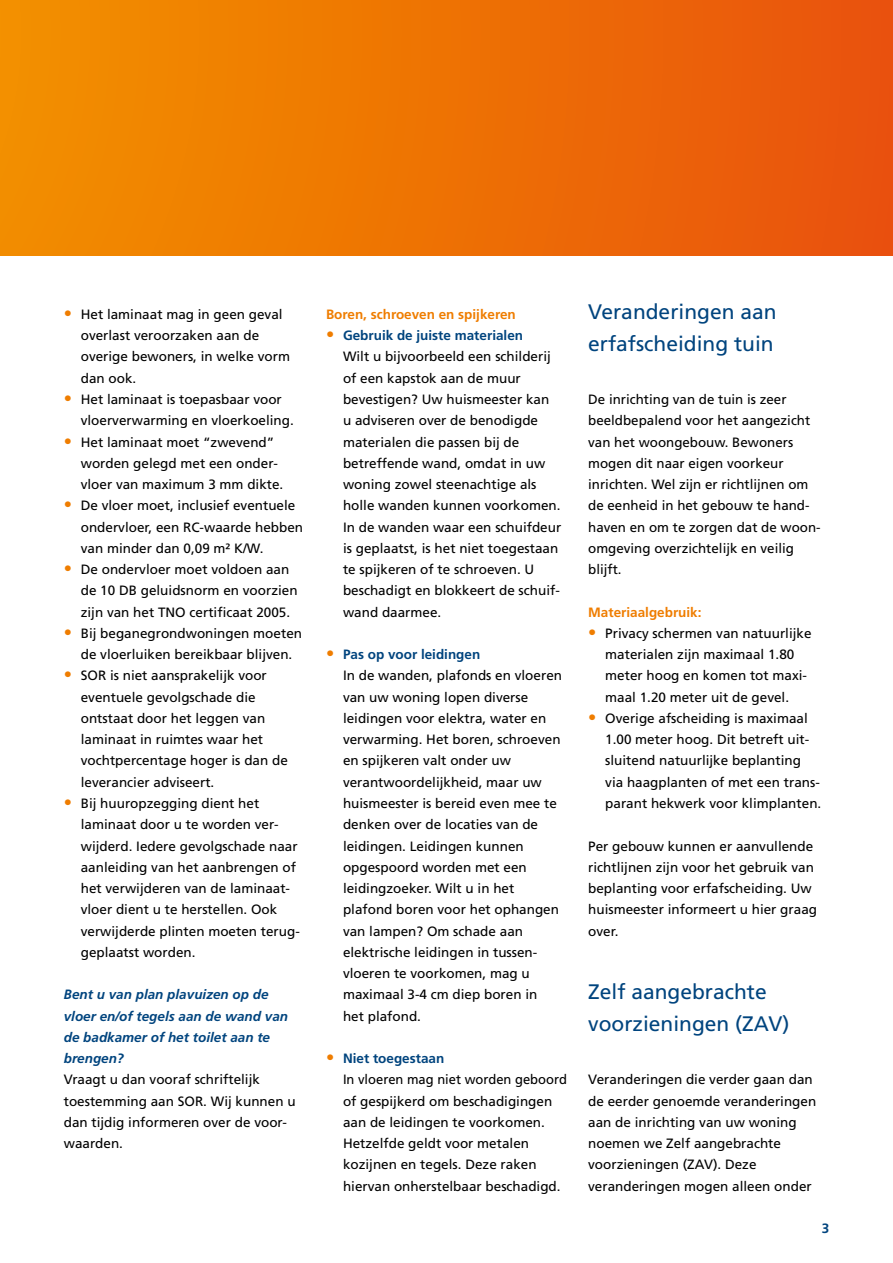
<style>
.page{position:relative;width:893px;height:1263px;background:#fff}
.page>*{position:absolute;margin:0;border:0;box-sizing:border-box;transform-origin:0 0}
.t1{font:21px/32px "Frutiger LT Std";color:#00447e}
.t2{font:13.5px/21.3px "Frutiger LT Std";color:#000}
.t3{font:13.5px/21.3px "Frutiger LT Std";color:#000;scale:.96 1}
.t4{font:italic 700 13.5px/21.3px "Frutiger LT Std";color:#00447e}
.t5{font:700 13.5px "Frutiger LT Std";color:#ef7d00}
.t6{font:700 13.5px "Frutiger LT Std";color:#00447e}
.s1{font-size:16.5px;color:#ef7d00}
.s2{font-weight:700;color:#00447e}
</style>
<div class="page">
<div style="left:0;top:0;width:893px;height:255px;background:linear-gradient(to right,#f29100,#e9520d)"></div>
<p class="t2" style="left:81px;top:304px;width:211px;text-indent:-17px"><span class="s1">•</span> Het laminaat mag in geen geval overlast veroorzaken aan de overige bewoners, in welke vorm dan ook.</p>
<p class="t2" style="left:81px;top:389px;width:215px;text-indent:-17px"><span class="s1">•</span> Het laminaat is toepasbaar voor vloerverwarming en vloerkoeling.</p>
<p class="t2" style="left:81px;top:431px;width:204px;text-indent:-17px"><span class="s1">•</span> Het laminaat moet “zwevend” worden gelegd met een onder&shy;vloer van maximum 3 mm dikte.</p>
<p class="t2" style="left:81px;top:495px;width:224px;text-indent:-17px"><span class="s1">•</span> De vloer moet, inclusief eventuele ondervloer, een RC-waarde hebben van minder dan 0,09 m² K/W.</p>
<p class="t2" style="left:81px;top:559px;width:218px;text-indent:-17px"><span class="s1">•</span> De ondervloer moet voldoen aan de 10 DB geluidsnorm en voorzien zijn van het TNO certificaat 2005.</p>
<p class="t2" style="left:64px;top:623px;width:240px;text-align:center"><span class="s1">•</span> Bij beganegrondwoningen moeten de vloerluiken bereikbaar blijven.</p>
<p class="t2" style="left:81px;top:665px;width:209px;text-indent:-17px"><span class="s1">•</span> SOR is niet aansprakelijk voor eventuele gevolgschade die ontstaat door het leggen van laminaat in ruimtes waar het vochtpercentage hoger is dan de leverancier adviseert.</p>
<p class="t2" style="left:81px;top:793px;width:220px;text-indent:-17px"><span class="s1">•</span> Bij huuropzegging dient het laminaat door u te worden ver&shy;wijderd. Iedere gevolgschade naar aanleiding van het aanbrengen of het verwijderen van de laminaat&shy;vloer dient u te herstellen. Ook verwijderde plinten moeten terug&shy;geplaatst worden.</p>
<p class="t4" style="left:64px;top:984px;width:226px">Bent u van plan plavuizen op de vloer en/of tegels aan de wand van de badkamer of het toilet aan te brengen?</p>
<p class="t2" style="left:64px;top:1069px;width:233px">Vraagt u dan vooraf schriftelijk toestemming aan SOR. Wij kunnen u dan tijdig informeren over de voor&shy;waarden.</p>
<p class="t5" style="left:326px;top:306px;width:191px">Boren, schroeven en spijkeren</p>
<p class="t2" style="left:343px;top:325px;width:220px;text-indent:-17px"><span class="s1">•</span> <span class="s2">Gebruik de juiste materialen<br></span>Wilt u bijvoorbeeld een schilderij of een kapstok aan de muur bevestigen? Uw huismeester kan<br>u adviseren over de benodigde materialen die passen bij de betreffende wand, omdat in uw woning zowel steenachtige als holle wanden kunnen voorkomen.<br>In de wanden waar een schuifdeur is geplaatst, is het niet toegestaan te spijkeren of te schroeven. U beschadigt en blokkeert de schuif&shy;wand daarmee.</p>
<p class="t2" style="left:343px;top:644px;width:221px;text-indent:-17px"><span class="s1">•</span> <span class="s2">Pas op voor leidingen<br></span>In de wanden, plafonds en vloeren van uw woning lopen diverse leidingen voor elektra, water en verwarming. Het boren, schroeven en spijkeren valt onder uw verantwoordelijkheid, maar uw huismeester is bereid even mee te denken over de locaties van de leidingen. Leidingen kunnen opgespoord worden met een leidingzoeker. Wilt u in het plafond boren voor het ophangen van lampen? Om schade aan elektrische leidingen in tussen&shy;vloeren te voorkomen, mag u maximaal 3-4 cm diep boren in<br>het plafond.</p>
<p class="t3" style="left:343px;top:1048px;width:235px;text-indent:-17px"><span class="s1">•</span> <span class="s2">Niet toegestaan<br></span>In vloeren mag niet worden geboord of gespijkerd om beschadigingen aan de leidingen te voorkomen.<br>Hetzelfde geldt voor metalen kozijnen en tegels. Deze raken hiervan onherstelbaar beschadigd.</p>
<h1 class="t1" style="left:588px;top:296px;width:190px">Veranderingen aan erfafscheiding tuin</h1>
<p class="t2" style="left:588px;top:389px;width:233px">De inrichting van de tuin is zeer beeldbepalend voor het aangezicht van het woongebouw. Bewoners mogen dit naar eigen voorkeur inrichten. Wel zijn er richtlijnen om de eenheid in het gebouw te hand&shy;haven en om te zorgen dat de woon&shy;omgeving overzichtelijk en veilig blijft.</p>
<p class="t5" style="left:588px;top:604px;width:115px">Materiaalgebruik:</p>
<p class="t2" style="left:605px;top:623px;width:208px;text-indent:-17px"><span class="s1">•</span> Privacy schermen van natuurlijke materialen zijn maximaal 1.80 meter hoog en komen tot maxi&shy;maal 1.20 meter uit de gevel.</p>
<p class="t2" style="left:605px;top:708px;width:218px;text-indent:-17px"><span class="s1">•</span> Overige afscheiding is maximaal 1.00 meter hoog. Dit betreft uit&shy;sluitend natuurlijke beplanting via haagplanten of met een trans&shy;parant hekwerk voor klimplanten.</p>
<p class="t2" style="left:588px;top:835px;width:230px">Per gebouw kunnen er aanvullende richtlijnen zijn voor het gebruik van beplanting voor erfafscheiding. Uw huismeester informeert u hier graag over.</p>
<h1 class="t1" style="left:588px;top:976px;width:203px">Zelf aangebrachte voorzieningen (ZAV)</h1>
<p class="t2" style="left:588px;top:1069px;width:230px">Veranderingen die verder gaan dan de eerder genoemde veranderingen aan de inrichting van uw woning noemen we Zelf aangebrachte voorzieningen (ZAV). Deze veranderingen mogen alleen onder</p>
<p class="t6" style="left:822px;top:1220px;width:9px">3</p>
</div>
